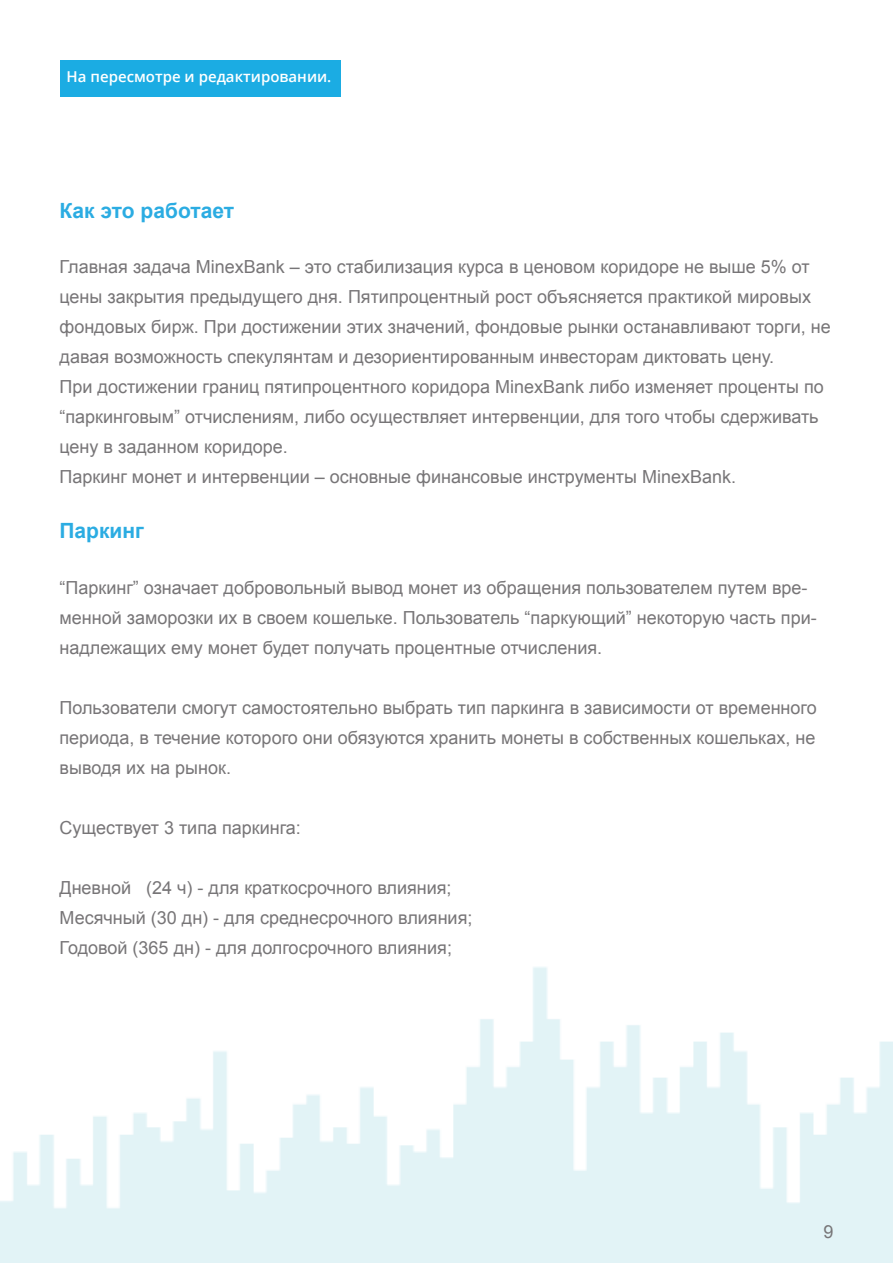
<style>
.page{position:relative;width:893px;height:1263px;background:#fff}
.page>*{position:absolute;margin:0;border:0;box-sizing:border-box;transform-origin:0 0}
.headline{font:700 21px "Arial";color:#2bace2}
.body{font:18px/30px "Arial";color:#777577}
.t1{font:600 15px "Open Sans";color:#fff}
</style>
<div class="page">
<img style="left:0;top:967px;width:893px;height:296px">
<div style="left:60px;top:60px;width:281px;height:37px;background:#1bace3"></div>
<p class="t1" style="left:67px;top:66px;width:266px">На пересмотре и редактировании.</p>
<p class="headline" style="left:60px;top:197px;width:176px">Как это работает</p>
<p class="body" style="left:60px;top:252px;width:773px">Главная задача MinexBank – это стабилизация курса в ценовом коридоре не выше 5% от цены закрытия предыдущего дня. Пятипроцентный рост объясняется практикой мировых фондовых бирж. При достижении этих значений, фондовые рынки останавливают торги, не давая возможность спекулянтам и дезориентированным инвесторам диктовать цену.</p>
<p class="body" style="left:60px;top:372px;width:766px">При достижении границ пятипроцентного коридора MinexBank либо изменяет проценты по “паркинговым” отчислениям, либо осуществляет интервенции, для того чтобы сдерживать цену в заданном коридоре.</p>
<p class="body" style="left:60px;top:462px;width:678px">Паркинг монет и интервенции – основные финансовые инструменты MinexBank.</p>
<p class="headline" style="left:60px;top:517px;width:86px">Паркинг</p>
<p class="body" style="left:60px;top:572px;width:759px">“Паркинг” означает добровольный вывод монет из обращения пользователем путем вре&shy;менной заморозки их в своем кошельке. Пользователь “паркующий” некоторую часть при&shy;надлежащих ему монет будет получать процентные отчисления.</p>
<p class="body" style="left:60px;top:692px;width:759px;text-align:justify">Пользователи смогут самостоятельно выбрать тип паркинга в зависимости от временного периода, в течение которого они обязуются хранить монеты в собственных кошельках, не выводя их на рынок.</p>
<p class="body" style="left:60px;top:812px;width:243px">Существует 3 типа паркинга:</p>
<p class="body" style="left:60px;top:872px;width:394px">Дневной (24 ч) - для краткосрочного влияния;</p>
<p class="body" style="left:60px;top:902px;width:414px">Месячный (30 дн) - для среднесрочного влияния;</p>
<p class="body" style="left:60px;top:932px;width:394px">Годовой (365 дн) - для долгосрочного влияния;</p>
<p class="body" style="left:823px;top:1217px;width:12px">9</p>
</div>
